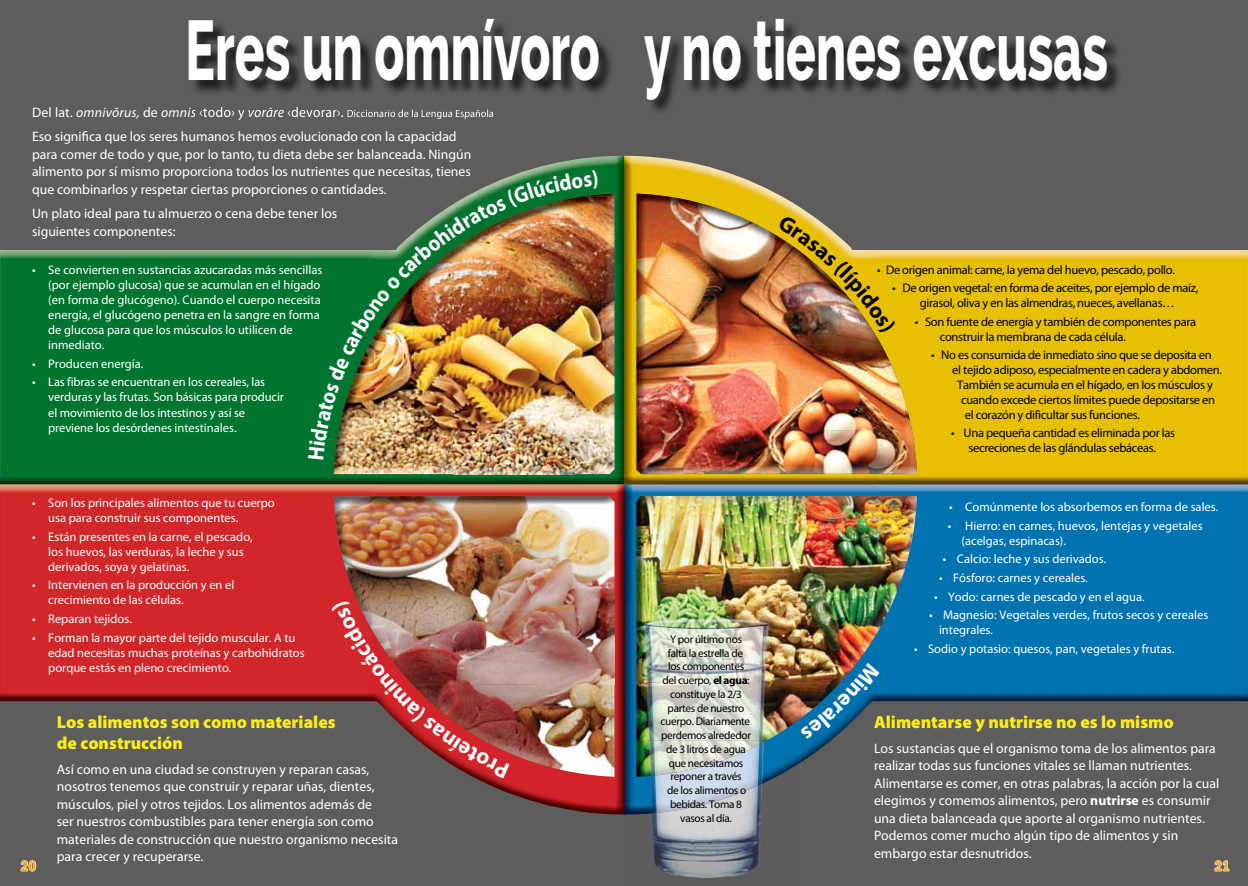
<style>
.page{position:relative;width:1248px;height:886px;background:#fff}
.page>*{position:absolute;margin:0;border:0;box-sizing:border-box;transform-origin:0 0}
.t1{font:800 85px "Raleway";color:#fff;scale:.58 1}
.t2{font:900 17.5px/21px "Myriad Pro";color:#fbec1d}
.t3{font:600 condensed 15px "Franklin Gothic";color:#fbaa19}
.t4{font:13.75px/17.5px "Myriad Pro";color:#fff}
.t5{font:12.5px/15px "Myriad Pro";color:#fff}
.t6{font:12.5px/15px "Myriad Pro";letter-spacing:-.025em;color:#000;text-align:center}
.t7{font:11.25px/13.8px "Myriad Pro";letter-spacing:-.03em;color:#000;text-align:center}
.t8{font:10px "Myriad Pro";letter-spacing:.015em;color:#fff}
.s1{font-size:13.75px}
.s2{font-style:italic;font-size:13.75px}
.s3{font-weight:700}
</style>
<div class="page">
<div style="left:0;top:0;width:624px;height:886px;background:#5f5c5c"></div>
<hr style="left:0;top:481px;width:624px;height:3px;background:#003304">
<img style="left:455px;top:156px;width:169px;height:81px">
<div style="left:0;top:250px;width:371px;height:231px;background:#01742f"></div>
<img style="left:582px;top:237px;width:42px;height:244px">
<img style="left:371px;top:475px;width:211px;height:6px">
<img style="left:0;top:484px;width:371px;height:217px">
<img style="left:371px;top:484px;width:253px;height:41px">
<img style="left:614px;top:525px;width:10px;height:77px">
<img style="left:455px;top:779px;width:42px;height:10px">
<img style="left:497px;top:776px;width:84px;height:36px">
<img style="left:581px;top:776px;width:30px;height:38px">
<svg style="left:20px;top:860px;width:16px;height:12px"></svg>
<img style="left:190px;top:20px;width:434px;height:96px">
<svg style="left:190px;top:107px;width:5px;height:9px"></svg>
<img style="left:196px;top:107px;width:49px;height:9px">
<img style="left:248px;top:107px;width:36px;height:9px">
<img style="left:284px;top:107px;width:59px;height:9px">
<img style="left:347px;top:110px;width:146px;height:6px">
<img style="left:509px;top:685px;width:102px;height:61px">
<img style="left:509px;top:746px;width:102px;height:30px">
<img style="left:333px;top:496px;width:281px;height:44px">
<img style="left:338px;top:540px;width:33px;height:59px">
<img style="left:371px;top:502px;width:243px;height:109px">
<img style="left:509px;top:611px;width:102px;height:74px">
<img style="left:333px;top:474px;width:276px;height:1px">
<img style="left:598px;top:193px;width:16px;height:3px">
<img style="left:454px;top:460px;width:120px;height:14px">
<img style="left:574px;top:196px;width:40px;height:278px">
<img style="left:413px;top:460px;width:41px;height:14px">
<img style="left:373px;top:460px;width:40px;height:14px">
<img style="left:333px;top:460px;width:40px;height:14px">
<img style="left:611px;top:602px;width:13px;height:284px">
<img style="left:611px;top:602px;width:3px;height:175px">
<div style="left:624px;top:0;width:623px;height:886px;background:#5f5c5c"></div>
<hr style="left:624px;top:481px;width:623px;height:3px;background:#5c4400">
<img style="left:624px;top:156px;width:168px;height:81px">
<img style="left:792px;top:202px;width:84px;height:12px">
<div style="left:876px;top:250px;width:371px;height:231px;background:#e7bf05"></div>
<img style="left:624px;top:237px;width:41px;height:244px">
<img style="left:665px;top:474px;width:211px;height:7px">
<img style="left:878px;top:484px;width:369px;height:217px">
<img style="left:624px;top:484px;width:254px;height:40px">
<img style="left:624px;top:524px;width:12px;height:78px">
<img style="left:800px;top:739px;width:35px;height:23px">
<svg style="left:1213px;top:860px;width:16px;height:11px"></svg>
<img style="left:624px;top:20px;width:498px;height:96px">
<img style="left:825px;top:496px;width:91px;height:121px">
<img style="left:825px;top:617px;width:60px;height:81px">
<img style="left:636px;top:496px;width:152px;height:106px">
<img style="left:788px;top:496px;width:37px;height:166px">
<img style="left:877px;top:402px;width:39px;height:72px">
<img style="left:640px;top:473px;width:237px;height:1px">
<img style="left:636px;top:193px;width:122px;height:151px">
<img style="left:758px;top:226px;width:41px;height:118px">
<img style="left:799px;top:334px;width:41px;height:10px">
<img style="left:840px;top:334px;width:41px;height:10px">
<img style="left:636px;top:344px;width:269px;height:129px">
<img style="left:624px;top:602px;width:176px;height:212px">
<svg style="left:610px;top:814px;width:28px;height:1px"></svg>
<img style="left:636px;top:602px;width:19px;height:175px">
<svg style="left:759px;top:740px;width:8px;height:4px"></svg>
<img style="left:641px;top:602px;width:159px;height:35px">
<img style="left:641px;top:637px;width:8px;height:103px">
<img style="left:763px;top:637px;width:37px;height:103px">
<img style="left:656px;top:813px;width:101px;height:29px">
<img style="left:655px;top:775px;width:104px;height:38px">
<img style="left:653px;top:740px;width:106px;height:35px">
<img style="left:649px;top:626px;width:114px;height:114px">
<img style="left:330px;top:599px;width:179px;height:180px">
<img style="left:800px;top:662px;width:80px;height:77px">
<img style="left:777px;top:214px;width:119px;height:120px">
<img style="left:308px;top:169px;width:290px;height:291px">
<h1 class="t1" style="left:185px;top:2px;width:1591px">Eres un omnívoro y no tienes excusas</h1>
<p class="t8" style="left:32px;top:108px;width:463px"><span class="s1">Del lat.</span> <span class="s2">omnivŏrus,</span> <span class="s1">de</span> <span class="s2">omnis</span> <span class="s1">‹todo› y</span> <span class="s2">vorāre</span> <span class="s1">‹devorar›.</span> Diccionario de la Lengua Española</p>
<p class="t4" style="left:32px;top:128px;width:441px">Eso significa que los seres humanos hemos evolucionado con la capacidad para comer de todo y que, por lo tanto, tu dieta debe ser balanceada. Ningún alimento por sí mismo proporciona todos los nutrientes que necesitas, tienes que combinarlos y respetar ciertas proporciones o cantidades.</p>
<p class="t4" style="left:32px;top:205px;width:307px">Un plato ideal para tu almuerzo o cena debe tener los siguientes componentes:</p>
<p class="t5" style="left:48px;top:263px;width:275px;text-indent:-16px">• Se convierten en sustancias azucaradas más sencillas (por ejemplo glucosa) que se acumulan en el hígado (en forma de glucógeno). Cuando el cuerpo necesita energía, el glucógeno penetra en la sangre en forma de glucosa para que los músculos lo utilicen de inmediato.</p>
<p class="t5" style="left:32px;top:356px;width:113px">• Producen energía.</p>
<p class="t5" style="left:48px;top:375px;width:237px;text-indent:-16px">• Las fibras se encuentran en los cereales, las verduras y las frutas. Son básicas para producir el movimiento de los intestinos y así se previene los desórdenes intestinales.</p>
<p class="t5" style="left:48px;top:496px;width:228px;text-indent:-16px">• Son los principales alimentos que tu cuerpo usa para construir sus componentes.</p>
<p class="t5" style="left:48px;top:529px;width:206px;text-indent:-16px">• Están presentes en la carne, el pescado, los huevos, las verduras, la leche y sus derivados, soya y gelatinas.</p>
<p class="t5" style="left:48px;top:578px;width:188px;text-indent:-16px">• Intervienen en la producción y en el crecimiento de las células.</p>
<p class="t5" style="left:32px;top:611px;width:101px">• Reparan tejidos.</p>
<p class="t5" style="left:48px;top:630px;width:258px;text-indent:-16px">• Forman la mayor parte del tejido muscular. A tu edad necesitas muchas proteínas y carbohidratos porque estás en pleno crecimiento.</p>
<p class="t3" style="left:21px;top:856px;width:17px">20</p>
<h2 class="t2" style="left:57px;top:712px;width:280px">Los alimentos son como materiales de construcción</h2>
<p class="t4" style="left:57px;top:761px;width:343px">Así como en una ciudad se construyen y reparan casas, nosotros tenemos que construir y reparar uñas, dientes, músculos, piel y otros tejidos. Los alimentos además de<br>ser nuestros combustibles para tener energía son como materiales de construcción que nuestro organismo necesita para crecer y recuperarse.</p>
<p class="t7" style="left:660px;top:632px;width:92px">Y por último nos falta la estrella de los componentes del cuerpo, <span class="s3">el agua</span>: constituye la 2/3 partes de nuestro cuerpo. Diariamente perdemos alrededor de 3 litros de agua que necesitamos reponer a través<br>de los alimentos o bebidas. Toma 8 vasos al día.</p>
<p class="t6" style="left:877px;top:263px;width:299px">• De origen animal: carne, la yema del huevo, pescado, pollo.</p>
<p class="t6" style="left:892px;top:281px;width:308px">• De origen vegetal: en forma de aceites, por ejemplo de maíz, girasol, oliva y en las almendras, nueces, avellanas…</p>
<p class="t6" style="left:939px;top:314px;width:258px;text-align:left;text-indent:-25px">• Son fuente de energía y también de componentes para construir la membrana de cada célula.</p>
<p class="t6" style="left:930px;top:347px;width:282px">• No es consumida de inmediato sino que se deposita en</p>
<p class="t6" style="left:952px;top:362px;width:271px">el tejido adiposo, especialmente en cadera y abdomen.</p>
<p class="t6" style="left:957px;top:377px;width:257px">También se acumula en el hígado, en los músculos y</p>
<p class="t6" style="left:960px;top:392px;width:255px">cuando excede ciertos límites puede depositarse en</p>
<p class="t6" style="left:964px;top:407px;width:177px">el corazón y dificultar sus funciones.</p>
<p class="t6" style="left:950px;top:425px;width:226px">• Una pequeña cantidad es eliminada por las secreciones de las glándulas sebáceas.</p>
<p class="t5" style="left:948px;top:500px;width:271px">• Comúnmente los absorbemos en forma de sales.</p>
<p class="t5" style="left:961px;top:518px;width:243px;text-indent:-14px">• Hierro: en carnes, huevos, lentejas y vegetales (acelgas, espinacas).</p>
<p class="t5" style="left:942px;top:552px;width:165px">• Calcio: leche y sus derivados.</p>
<p class="t5" style="left:938px;top:570px;width:150px">• Fósforo: carnes y cereales.</p>
<p class="t5" style="left:933px;top:589px;width:212px">• Yodo: carnes de pescado y en el agua.</p>
<p class="t5" style="left:938px;top:608px;width:271px;text-indent:-10px">• Magnesio: Vegetales verdes, frutos secos y cereales integrales.</p>
<p class="t5" style="left:913px;top:641px;width:262px">• Sodio y potasio: quesos, pan, vegetales y frutas.</p>
<h2 class="t2" style="left:873px;top:712px;width:301px">Alimentarse y nutrirse no es lo mismo</h2>
<p class="t4" style="left:873px;top:740px;width:347px">Los sustancias que el organismo toma de los alimentos para realizar todas sus funciones vitales se llaman nutrientes.<br>Alimentarse es comer, en otras palabras, la acción por la cual elegimos y comemos alimentos, pero <span class="s3">nutrirse</span> es consumir una dieta balanceada que aporte al organismo nutrientes.<br>Podemos comer mucho algún tipo de alimentos y sin embargo estar desnutridos.</p>
<p class="t3" style="left:1214px;top:856px;width:16px">21</p>
</div>
